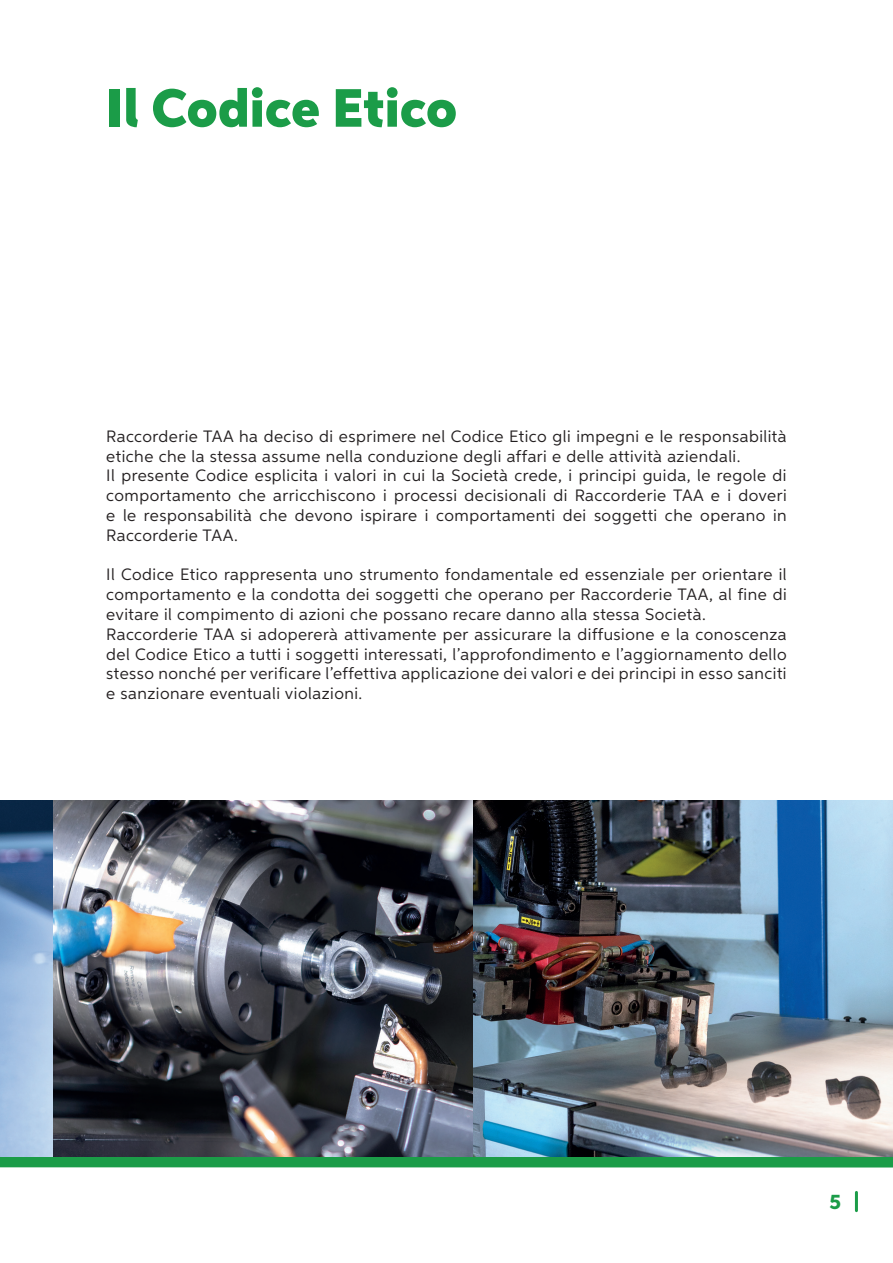
<style>
.page{position:relative;width:893px;height:1263px;background:#fff}
.page>*{position:absolute;margin:0;border:0;box-sizing:border-box;transform-origin:0 0}
.t1{font:900 54px "Neutro";color:#1b9c48}
.t2{font:800 21px "Neutro";color:#1b9c48}
.t3{font:16.5px/19.8px "Neutro";letter-spacing:.03em;color:#231f20;text-align:justify}
</style>
<div class="page">
<hr style="left:855px;top:1192px;width:3px;height:19px;background:#1b9c48">
<div style="left:0;top:811px;width:893px;height:356px;background:#1b9c48"></div>
<img style="left:0;top:800px;width:53px;height:356px">
<img style="left:53px;top:800px;width:420px;height:356px">
<img style="left:473px;top:800px;width:420px;height:357px">
<p class="t1" style="left:106px;top:75px;width:352px">Il Codice Etico</p>
<p class="t3" style="left:106px;top:426px;width:682px">Raccorderie TAA ha deciso di esprimere nel Codice Etico gli impegni e le responsabilità etiche che la stessa assume nella conduzione degli affari e delle attività aziendali.</p>
<p class="t3" style="left:106px;top:465px;width:682px">Il presente Codice esplicita i valori in cui la Società crede, i principi guida, le regole di comportamento che arricchiscono i processi decisionali di Raccorderie TAA e i doveri e le responsabilità che devono ispirare i comportamenti dei soggetti che operano in Raccorderie TAA.</p>
<p class="t3" style="left:106px;top:564px;width:682px">Il Codice Etico rappresenta uno strumento fondamentale ed essenziale per orientare il comportamento e la condotta dei soggetti che operano per Raccorderie TAA, al fine di evitare il compimento di azioni che possano recare danno alla stessa Società.</p>
<p class="t3" style="left:106px;top:624px;width:682px">Raccorderie TAA si adopererà attivamente per assicurare la diffusione e la conoscenza del Codice Etico a tutti i soggetti interessati, l’approfondimento e l’aggiornamento dello stesso nonché per verificare l’effettiva applicazione dei valori e dei principi in esso sanciti e sanzionare eventuali violazioni.</p>
<p class="t2" style="left:829px;top:1188px;width:13px">5</p>
</div>
